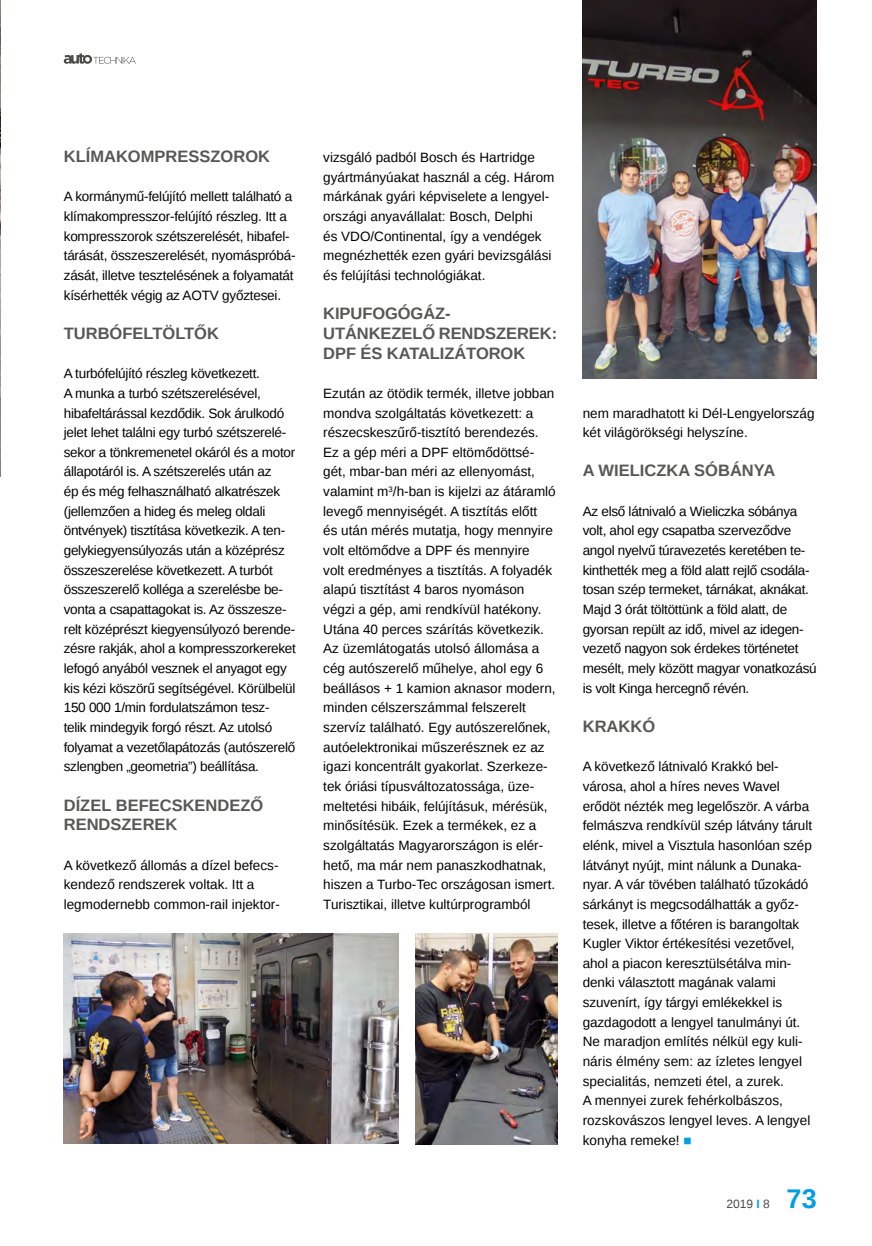
<style>
.page{position:relative;width:872px;height:1246px;background:#fff}
.page>*{position:absolute;margin:0;border:0;box-sizing:border-box;transform-origin:0 0}
.t1{font:700 27px "Liberation Sans";color:#009fe3}
.Alcim{font:700 16.5px/19.6px "Liberation Sans";color:#575756}
.Kenyer{font:13.5px/19.6px "Liberation Sans";letter-spacing:-.005em;color:#000}
.t2{font:12px "Liberation Sans";color:#4a4a49}
.s1{color:#009fe3}
.s2{font-weight:700;color:#009fe3}
</style>
<div class="page">
<svg style="left:64px;top:53px;width:72px;height:11px"></svg>
<img style="left:0;top:0;width:1px;height:476px">
<img style="left:583px;top:0;width:233px;height:378px">
<img style="left:64px;top:933px;width:335px;height:211px">
<img style="left:416px;top:933px;width:141px;height:212px">
<p class="Alcim" style="left:64px;top:146px;width:208px">KLÍMAKOMPRESSZOROK</p>
<p class="Kenyer" style="left:64px;top:187px;width:233px">A kormánymű-felújító mellett található a klímakompresszor-felújító részleg. Itt a kompresszorok szétszerelését, hibafel&shy;tárását, összeszerelését, nyomáspróbá&shy;zását, illetve tesztelésének a folyamatát kísérhették végig az AOTV győztesei.</p>
<p class="Alcim" style="left:64px;top:323px;width:157px">TURBÓFELTÖLTŐK</p>
<p class="Kenyer" style="left:64px;top:364px;width:234px">A turbófelújító részleg következett.<br>A munka a turbó szétszerelésével, hibafeltárással kezdődik. Sok árulkodó jelet lehet találni egy turbó szétszerelé&shy;sekor a tönkremenetel okáról és a motor állapotáról is. A szétszerelés után az<br>ép és még felhasználható alkatrészek (jellemzően a hideg és meleg oldali öntvények) tisztítása következik. A ten&shy;gelykiegyensúlyozás után a középrész összeszerelése következett. A turbót összeszerelő kolléga a szerelésbe be&shy;vonta a csapattagokat is. Az összesze&shy;relt középrészt kiegyensúlyozó berende&shy;zésre rakják, ahol a kompresszorkereket lefogó anyából vesznek el anyagot egy kis kézi köszörű segítségével. Körülbelül 150 000 1/min fordulatszámon tesz-<br>telik mindegyik forgó részt. Az utolsó folyamat a vezetőlapátozás (autószerelő szlengben „geometria”) beállítása.</p>
<p class="Alcim" style="left:64px;top:795px;width:201px">DÍZEL BEFECSKENDEZŐ<br>RENDSZEREK</p>
<p class="Kenyer" style="left:64px;top:856px;width:218px">A következő állomás a dízel befecs&shy;kendező rendszerek voltak. Itt a legmodernebb common-rail injektor-</p>
<p class="Kenyer" style="left:323px;top:148px;width:233px">vizsgáló padból Bosch és Hartridge gyártmányúakat használ a cég. Három márkának gyári képviselete a lengyel&shy;országi anyavállalat: Bosch, Delphi<br>és VDO/Continental, így a vendégek megnézhették ezen gyári bevizsgálási és felújítási technológiákat.</p>
<p class="Alcim" style="left:323px;top:303px;width:235px">KIPUFOGÓGÁZ-<br>UTÁNKEZELŐ RENDSZEREK:<br>DPF ÉS KATALIZÁTOROK</p>
<p class="Kenyer" style="left:323px;top:384px;width:234px">Ezután az ötödik termék, illetve jobban mondva szolgáltatás következett: a részecskeszűrő-tisztító berendezés.<br>Ez a gép méri a DPF eltömődöttsé&shy;gét, mbar-ban méri az ellenyomást, valamint m<sup>3</sup>/h-ban is kijelzi az átáramló levegő mennyiségét. A tisztítás előtt<br>és után mérés mutatja, hogy mennyire volt eltömődve a DPF és mennyire<br>volt eredményes a tisztítás. A folyadék alapú tisztítást 4 baros nyomáson végzi a gép, ami rendkívül hatékony.<br>Utána 40 perces szárítás következik.</p>
<p class="Kenyer" style="left:323px;top:639px;width:234px">Az üzemlátogatás utolsó állomása a cég autószerelő műhelye, ahol egy 6 beállásos + 1 kamion aknasor modern, minden célszerszámmal felszerelt szervíz található. Egy autószerelőnek, autóelektronikai műszerésznek ez az igazi koncentrált gyakorlat. Szerkeze&shy;tek óriási típusváltozatossága, üze&shy;meltetési hibáik, felújításuk, mérésük, minősítésük. Ezek a termékek, ez a szolgáltatás Magyarországon is elér&shy;hető, ma már nem panaszkodhatnak, hiszen a Turbo-Tec országosan ismert.<br>Turisztikai, illetve kultúrprogramból</p>
<p class="Kenyer" style="left:583px;top:404px;width:233px">nem maradhatott ki Dél-Lengyelország két világörökségi helyszíne.</p>
<p class="Alcim" style="left:583px;top:461px;width:194px">A WIELICZKA SÓBÁNYA</p>
<p class="Kenyer" style="left:583px;top:502px;width:235px">Az első látnivaló a Wieliczka sóbánya volt, ahol egy csapatba szerveződve angol nyelvű túravezetés keretében te&shy;kinthették meg a föld alatt rejlő csodála&shy;tosan szép termeket, tárnákat, aknákat.<br>Majd 3 órát töltöttünk a föld alatt, de gyorsan repült az idő, mivel az idegen&shy;vezető nagyon sok érdekes történetet mesélt, mely között magyar vonatkozású is volt Kinga hercegnő révén.</p>
<p class="Alcim" style="left:583px;top:716px;width:74px">KRAKKÓ</p>
<p class="Kenyer" style="left:583px;top:757px;width:231px">A következő látnivaló Krakkó bel&shy;városa, ahol a híres neves Wavel erődöt nézték meg legelőször. A várba felmászva rendkívül szép látvány tárult elénk, mivel a Visztula hasonlóan szép látványt nyújt, mint nálunk a Dunaka&shy;nyar. A vár tövében található tűzokádó sárkányt is megcsodálhatták a győz&shy;tesek, illetve a főtéren is barangoltak Kugler Viktor értékesítési vezetővel, ahol a piacon keresztülsétálva min&shy;denki választott magának valami szuvenírt, így tárgyi emlékekkel is gazdagodott a lengyel tanulmányi út.</p>
<p class="Kenyer" style="left:583px;top:1032px;width:229px">Ne maradjon említés nélkül egy kuli&shy;náris élmény sem: az ízletes lengyel specialitás, nemzeti étel, a zurek.<br>A mennyei zurek fehérkolbászos, rozskovászos lengyel leves. A lengyel konyha remeke! <span class="s1">■</span></p>
<p class="t2" style="left:726px;top:1197px;width:45px">2019 <span class="s2">I</span> 8</p>
<h1 class="t1" style="left:786px;top:1180px;width:32px">73</h1>
</div>
